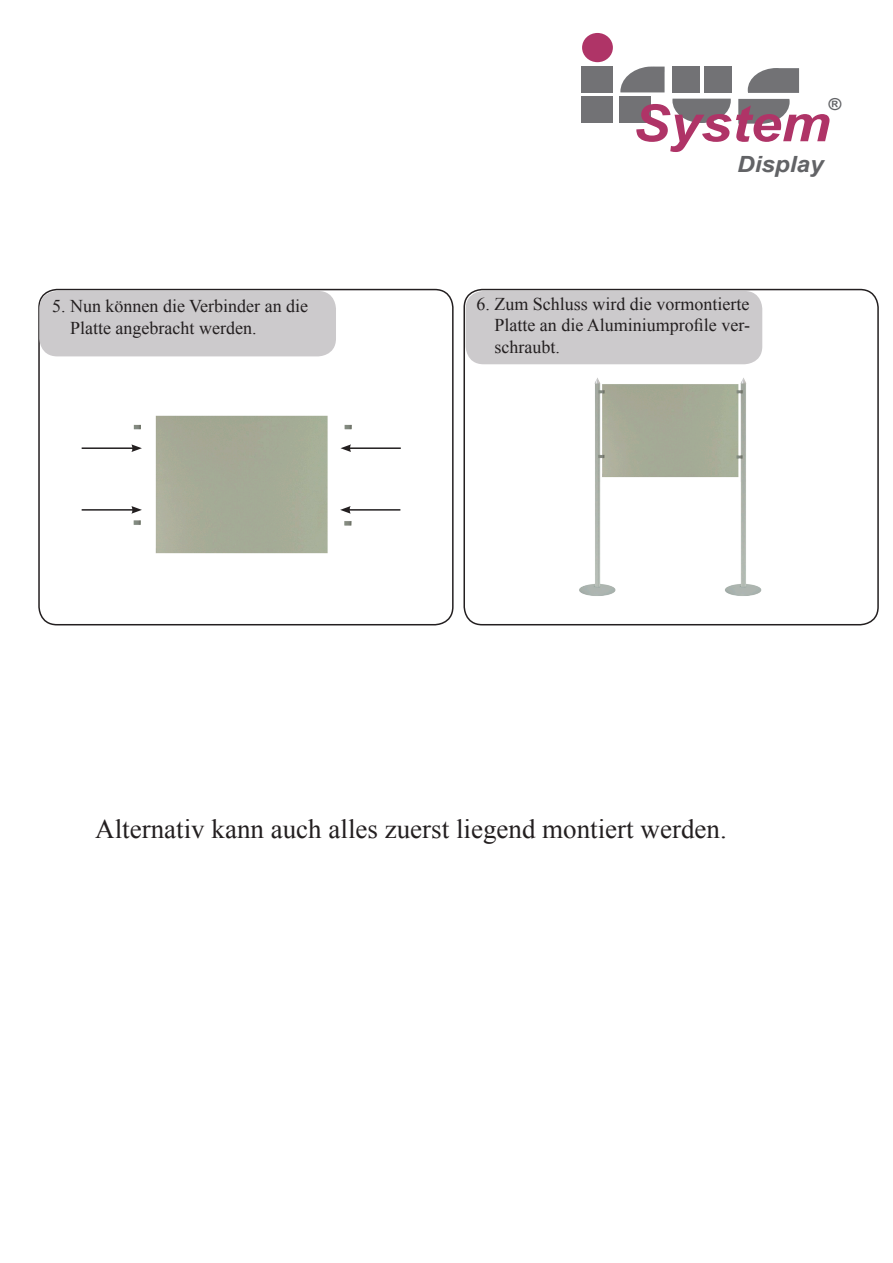
<style>
.page{position:relative;width:893px;height:1263px;background:#fff}
.page>*{position:absolute;margin:0;border:0;box-sizing:border-box;transform-origin:0 0}
.t1{font:italic 700 51.3px "Arial";color:#af3467;scale:1.09 1}
.t2{font:27px "Times New Roman";color:#231f20}
.t3{font:italic 700 22.35px "Arial";color:#626366;scale:1.09 1}
.t4{font:18px "Times New Roman";color:#231f20}
.t5{font:italic 700 16.5px "Arial";color:#626366;scale:1.05 1}
</style>
<div class="page">
<div style="left:38px;top:289px;width:416px;height:336px;border:2px solid #231f20;border-radius:18px"></div>
<div style="left:463px;top:289px;width:416px;height:336px;border:2px solid #231f20;border-radius:18px"></div>
<div style="left:39px;top:291px;width:297px;height:65px;background:#cccacc;border-radius:18px"></div>
<div style="left:466px;top:291px;width:296px;height:73px;background:#cccacc;border-radius:18px"></div>
<img style="left:119px;top:415px;width:246px;height:211px">
<hr style="left:82px;top:447px;width:52px;height:2px;background:#231f20">
<svg style="left:131px;top:444px;width:11px;height:8px"></svg>
<hr style="left:82px;top:509px;width:52px;height:2px;background:#231f20">
<svg style="left:131px;top:506px;width:11px;height:8px"></svg>
<hr style="left:348px;top:509px;width:52px;height:2px;background:#231f20">
<svg style="left:340px;top:506px;width:11px;height:8px"></svg>
<hr style="left:349px;top:447px;width:52px;height:2px;background:#231f20">
<svg style="left:341px;top:444px;width:10px;height:8px"></svg>
<img style="left:579px;top:378px;width:183px;height:218px">
<div style="left:582px;top:33px;width:31px;height:29px;background:#af3467;border-radius:50%"></div>
<div style="left:581px;top:66px;width:32px;height:26px;background:#727275"></div>
<div style="left:581px;top:96px;width:32px;height:27px;background:#727275"></div>
<svg style="left:620px;top:67px;width:45px;height:25px"></svg>
<div style="left:620px;top:96px;width:31px;height:27px;background:#727275"></div>
<div style="left:672px;top:67px;width:28px;height:26px;background:#727275"></div>
<div style="left:704px;top:67px;width:28px;height:26px;background:#727275"></div>
<svg style="left:672px;top:99px;width:59px;height:24px"></svg>
<svg style="left:738px;top:99px;width:52px;height:25px"></svg>
<svg style="left:748px;top:68px;width:51px;height:25px"></svg>
<p class="t4" style="left:52px;top:294px;width:258px">5. Nun können die Verbinder an die</p>
<p class="t4" style="left:70px;top:316px;width:188px">Platte angebracht werden.</p>
<p class="t1" style="left:633px;top:90px;width:183px">System</p>
<p class="t5" style="left:828px;top:94px;width:14px">®</p>
<p class="t3" style="left:737px;top:150px;width:81px">Display</p>
<p class="t4" style="left:476px;top:291px;width:274px">6. Zum Schluss wird die vormontierte</p>
<p class="t4" style="left:494px;top:313px;width:257px">Platte an die Aluminiumprofile ver-</p>
<p class="t4" style="left:494px;top:335px;width:67px">schraubt.</p>
<p class="t2" style="left:95px;top:811px;width:633px">Alternativ kann auch alles zuerst liegend montiert werden.</p>
</div>
